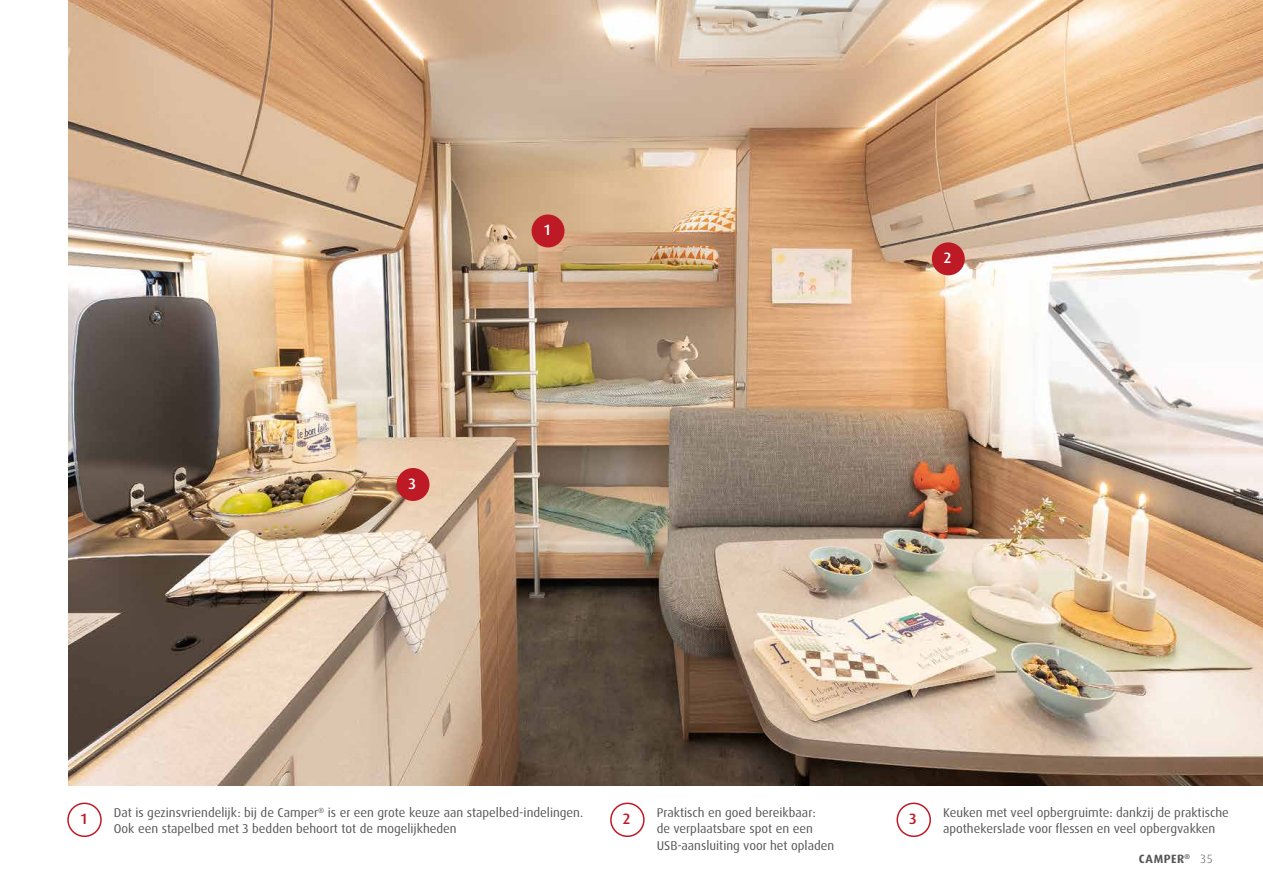
<style>
.page{position:relative;width:1263px;height:893px;background:#fff}
.page>*{position:absolute;margin:0;border:0;box-sizing:border-box;transform-origin:0 0}
.t1{font:500 15px "Dax Pro";color:#fff}
.t2{font:500 15px "Dax Pro";color:#bd1a26}
.t3{font:12.75px/16.5px "Dax Pro";color:#565656}
.t4{font:12.75px/16.5px "Dax OT";color:#565656}
.t5{font:700 12px "Dax Pro";letter-spacing:.045em;color:#565656}
.s1{font-family:"Dax OT";font-weight:300}
</style>
<div class="page">
<img style="left:68px;top:0;width:1195px;height:786px">
<div style="left:531px;top:214px;width:33px;height:33px;background:#bd1a26;border-radius:50%"></div>
<div style="left:932px;top:242px;width:33px;height:33px;background:#bd1a26;border-radius:50%"></div>
<div style="left:396px;top:468px;width:33px;height:33px;background:#bd1a26;border-radius:50%"></div>
<div style="left:67px;top:803px;width:35px;height:34px;border:2px solid #bd1a26;border-radius:50%"></div>
<div style="left:610px;top:803px;width:35px;height:34px;border:2px solid #bd1a26;border-radius:50%"></div>
<div style="left:896px;top:803px;width:35px;height:34px;border:2px solid #bd1a26;border-radius:50%"></div>
<p class="t1" style="left:409px;top:474px;width:9px">3</p>
<p class="t1" style="left:544px;top:220px;width:8px">1</p>
<p class="t1" style="left:944px;top:248px;width:9px">2</p>
<p class="t4" style="left:114px;top:804px;width:471px">Dat is gezinsvriendelijk: bij de Camper<sup>®</sup> is er een grote keuze aan stapelbed-indelingen.<br>Ook een stapelbed met 3 bedden behoort tot de mogelijkheden</p>
<p class="t3" style="left:657px;top:804px;width:179px">Praktisch en goed bereikbaar:<br>de verplaatsbare spot en een<br>USB-aansluiting voor het opladen</p>
<p class="t3" style="left:943px;top:804px;width:287px">Keuken met veel opbergruimte: dankzij de praktische apothekerslade voor flessen en veel opbergvakken</p>
<p class="t2" style="left:81px;top:809px;width:8px">1</p>
<p class="t2" style="left:623px;top:809px;width:9px">2</p>
<p class="t2" style="left:909px;top:809px;width:9px">3</p>
<p class="t5" style="left:1139px;top:851px;width:75px">CAMPER<sup>®</sup> <span class="s1">35</span></p>
</div>
